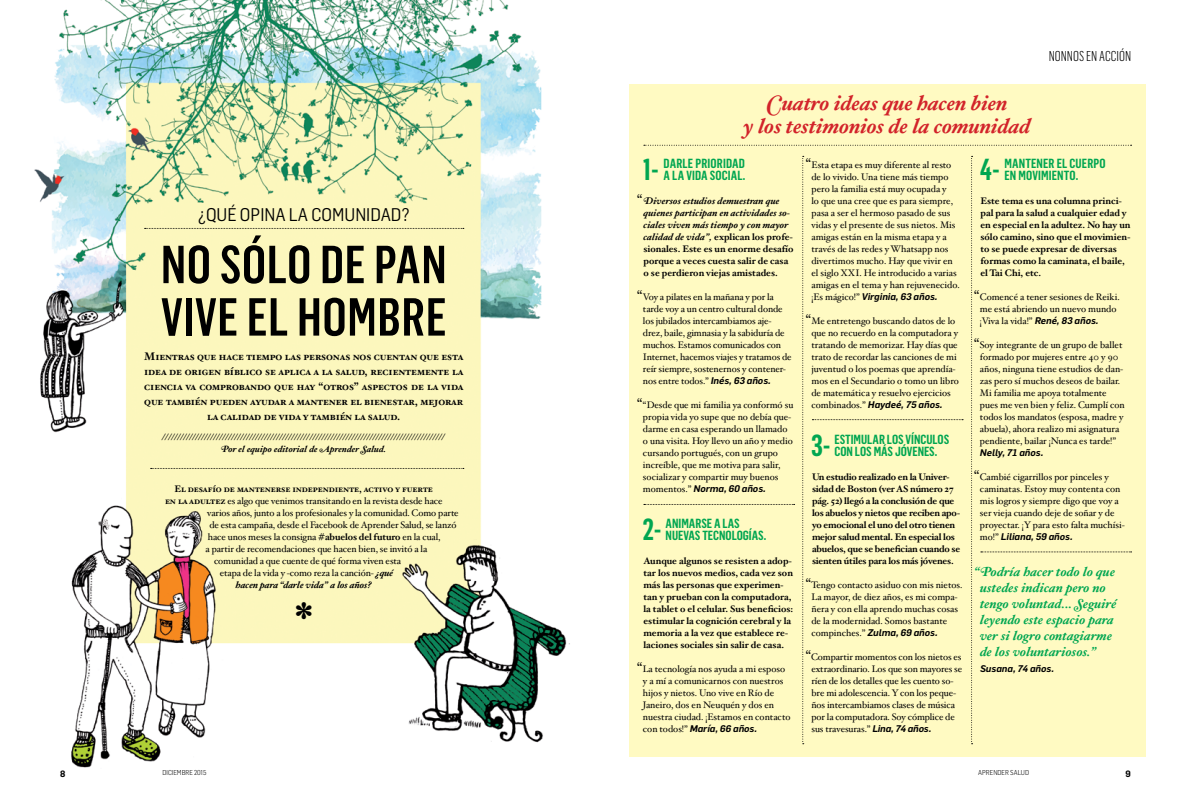
<style>
.page{position:relative;width:1191px;height:808px;background:#fff}
.page>*{position:absolute;margin:0;border:0;box-sizing:border-box;transform-origin:0 0}
.t1{font:500 52.4px/52.4px "Flama Condensed";letter-spacing:.01em;color:#000}
.t2{font:900 48px "Hoefler Text";color:#000}
.t3{font:600 29.8px "Flama Condensed";color:#00a651}
.t4{font:20.9px/23.6px "Hoefler Text Bold Italic Swash";letter-spacing:-.01em;color:#d2232a;text-align:center}
.t5{font:18px "Flama Semicondensed";color:#000}
.t6{font:300 14px "Flama Condensed";color:#000}
.t7{font:14px "Hoefler Text";color:#000}
.t8{font:13px/16px "Hoefler Text Bold Italic Swash";color:#00a651}
.t9{font:600 13px/12px "Flama Condensed";color:#00a651}
.t10{font:11px/15px "Hoefler Text Bold Small Caps";letter-spacing:-.01em;color:#000;text-align:center}
.t11{font:9.5px/12px "Hoefler Text";color:#000}
.t12{font:700 9.5px/12px "Hoefler Text";color:#000}
.t13{font:700 9.5px/12px "Hoefler Text";letter-spacing:-.02em;color:#000}
.t14{font:italic 600 9.5px "Flama";color:#000}
.t15{font:9.5px/12px "Hoefler Text Bold Italic Swash";color:#000}
.t16{font:9.5px "Hoefler Text Bold Small Caps";letter-spacing:-.01em;color:#000}
.t17{font:9px "Hoefler Text Bold Italic Swash";color:#000}
.t18{font:600 9px "Flama";color:#000}
.t19{font:300 7px "Flama Semicondensed";color:#000}
.s1{font-family:"Hoefler Text Bold Small Caps"}
.s2{font-weight:700}
.s3{font-family:"Hoefler Text Bold Italic Swash"}
.s4{font-family:"Hoefler Text Bold Italic Swash";font-weight:400}
.s5{font-size:14px}
.s6{font-family:"Flama";font-weight:600;font-style:italic}
.s7{font-family:"Hoefler Text";font-weight:400;font-style:normal}
</style>
<div class="page">
<img style="left:34px;top:0;width:1112px;height:768px">
<svg style="left:145px;top:228px;width:319px;height:1px"></svg>
<svg style="left:151px;top:468px;width:313px;height:1px"></svg>
<div style="left:629px;top:84px;width:516px;height:672px;background:#fffac2"></div>
<svg style="left:644px;top:145px;width:487px;height:1px"></svg>
<svg style="left:971px;top:156px;width:1px;height:588px"></svg>
<svg style="left:802px;top:156px;width:1px;height:588px"></svg>
<svg style="left:644px;top:504px;width:150px;height:1px"></svg>
<svg style="left:812px;top:419px;width:151px;height:1px"></svg>
<svg style="left:981px;top:551px;width:150px;height:1px"></svg>
<h3 class="t5" style="left:198px;top:203px;width:63px">¿QUÉ OPINA</h3>
<h3 class="t5" style="left:289px;top:203px;width:54px">LA COMUNIDAD</h3>
<h3 class="t5" style="left:401px;top:203px;width:10px">?</h3>
<h1 class="t1" style="left:161px;top:237px;width:287px">NO SÓLO DE PAN<br>VIVE EL HOMBRE</h1>
<p class="t10" style="left:144px;top:349px;width:321px">Mientras que hace tiempo las personas nos cuentan que esta idea de origen bíblico se aplica a la salud, recientemente la ciencia va comprobando que hay “otros” aspectos de la vida que también pueden ayudar a mantener el bienestar, mejorar la calidad de vida y también la salud.</p>
<p class="t17" style="left:162px;top:432px;width:284px">//////////////////////////////////////////////////////////////////////////////////////////////</p>
<p class="t17" style="left:221px;top:444px;width:167px">Por el equipo editorial de Aprender Salud.</p>
<p class="t16" style="left:174px;top:483px;width:260px">El desafío de mantenerse independiente, activo y fuerte</p>
<p class="t11" style="left:165px;top:495px;width:279px"><span class="s1">en la adultez</span> es algo que venimos transitando en la revista desde hace</p>
<p class="t11" style="left:207px;top:507px;width:253px">varios años, junto a los profesionales y la comunidad. Como parte</p>
<p class="t11" style="left:209px;top:519px;width:249px">de esta campaña, desde el Facebook de Aprender Salud, se lanzó</p>
<p class="t11" style="left:208px;top:531px;width:234px">hace unos meses la consigna <span class="s2">#abuelos del futuro</span> en la cual,</p>
<p class="t11" style="left:206px;top:543px;width:223px">a partir de recomendaciones que hacen bien, se invitó a la</p>
<p class="t11" style="left:214px;top:555px;width:189px">comunidad a que cuente de qué forma viven esta</p>
<p class="t11" style="left:220px;top:567px;width:175px">etapa de la vida y -como reza la canción- <span class="s3">¿qué</span></p>
<p class="t15" style="left:236px;top:579px;width:137px">hacen para “darle vida” a los años?</p>
<h2 class="t2" style="left:294px;top:588px;width:20px">*</h2>
<h3 class="t4" style="left:744px;top:91px;width:288px">Cuatro ideas que hacen bien<br>y los testimonios de la comunidad</h3>
<h3 class="t6" style="left:1048px;top:47px;width:84px">NONNOS EN ACCIÓN</h3>
<h3 class="t3" style="left:643px;top:151px;width:17px">1-</h3>
<h3 class="t9" style="left:663px;top:157px;width:83px">DARLE PRIORIDAD<br>A LA VIDA SOCIAL.</h3>
<p class="t15" style="left:643px;top:195px;width:148px">Diversos estudios demuestran que quienes participan en actividades so&shy;ciales viven más tiempo y con mayor</p>
<p class="t12" style="left:643px;top:231px;width:151px"><span class="s4">calidad de vida”,</span> explican los profe&shy;sionales. Este es un enorme desafío porque a veces cuesta salir de casa o se perdieron viejas amistades.</p>
<h3 class="t7" style="left:637px;top:191px;width:7px">“</h3>
<p class="t11" style="left:643px;top:291px;width:150px;text-indent:-6px"><span class="s5">“</span>Voy a pilates en la mañana y por la tarde voy a un centro cultural donde los jubilados intercambiamos aje&shy;drez, baile, gimnasia y la sabiduría de muchos. Estamos comunicados con Internet, hacemos viajes y tratamos de reír siempre, sostenernos y contener&shy;nos entre todos.” <span class="s6">Inés, 63 años.</span></p>
<p class="t11" style="left:643px;top:399px;width:152px;text-indent:-6px"><span class="s5">“</span>“Desde que mi familia ya conformó su propia vida yo supe que no debía que&shy;darme en casa esperando un llamado o una visita. Hoy llevo un año y medio cursando portugués, con un grupo increíble, que me motiva para salir, socializar y compartir muy buenos</p>
<p class="t14" style="left:643px;top:482px;width:124px"><span class="s7">momentos.”</span> Norma, 60 años.</p>
<h3 class="t3" style="left:642px;top:511px;width:20px">2-</h3>
<h3 class="t9" style="left:665px;top:517px;width:102px">ANIMARSE A LAS<br>NUEVAS TECNOLOGÍAS.</h3>
<p class="t12" style="left:643px;top:555px;width:151px">Aunque algunos se resisten a adop&shy;tar los nuevos medios, cada vez son más las personas que experimen&shy;tan y prueban con la computadora, la tablet o el celular. Sus beneficios: estimular la cognición cerebral y la memoria a la vez que establece re&shy;laciones sociales sin salir de casa.</p>
<p class="t11" style="left:643px;top:663px;width:149px;text-indent:-6px"><span class="s5">“</span>La tecnología nos ayuda a mi esposo y a mí a comunicarnos con nuestros hijos y nietos. Uno vive en Río de Janeiro, dos en Neuquén y dos en nuestra ciudad. ¡Estamos en contacto</p>
<p class="t14" style="left:643px;top:722px;width:115px"><span class="s7">con todos!”</span> María, 66 años.</p>
<p class="t11" style="left:811px;top:159px;width:150px;text-indent:-6px"><span class="s5">“</span>Esta etapa es muy diferente al resto de lo vivido. Una tiene más tiempo pero la familia está muy ocupada y<br>lo que una cree que es para siempre, pasa a ser el hermoso pasado de sus vidas y el presente de sus nietos. Mis amigas están en la misma etapa y a través de las redes y Whatsapp nos divertimos mucho. Hay que vivir en el siglo XXI. He introducido a varias amigas en el tema y han rejuvenecido.</p>
<p class="t14" style="left:811px;top:290px;width:127px"><span class="s7">¡Es mágico!”</span> Virginia, 63 años.</p>
<p class="t11" style="left:806px;top:315px;width:155px;text-align:center"><span class="s5">“</span>Me entretengo buscando datos de lo que no recuerdo en la computadora y tratando de memorizar. Hay días que trato de recordar las canciones de mi juventud o los poemas que aprendía&shy;mos en el Secundario o tomo un libro de matemática y resuelvo ejercicios</p>
<p class="t14" style="left:811px;top:398px;width:132px"><span class="s7">combinados.”</span> Haydeé, 75 años.</p>
<h3 class="t3" style="left:811px;top:427px;width:21px">3-</h3>
<h3 class="t9" style="left:834px;top:433px;width:116px">ESTIMULAR LOS VÍNCULOS<br>CON LOS MÁS JÓVENES.</h3>
<p class="t13" style="left:812px;top:471px;width:150px">Un estudio realizado en la Univer&shy;sidad de Boston (ver AS número 27 pág. 52) llegó a la conclusión de que los abuelos y nietos que reciben apo&shy;yo emocional el uno del otro tienen mejor salud mental. En especial los abuelos, que se benefician cuando se sienten útiles para los más jóvenes.</p>
<p class="t11" style="left:811px;top:579px;width:152px;text-indent:-6px"><span class="s5">“</span>Tengo contacto asiduo con mis nietos.<br>La mayor, de diez años, es mi compa&shy;ñera y con ella aprendo muchas cosas de la modernidad. Somos bastante</p>
<p class="t14" style="left:811px;top:626px;width:128px"><span class="s7">compinches.”</span> Zulma, 69 años.</p>
<p class="t11" style="left:811px;top:651px;width:152px;text-indent:-6px"><span class="s5">“</span>Compartir momentos con los nietos es extraordinario. Los que son mayores se ríen de los detalles que les cuento so&shy;bre mi adolescencia. Y con los peque&shy;ños intercambiamos clases de música por la computadora. Soy cómplice de sus travesuras.” <span class="s6">Lina, 74 años.</span></p>
<h3 class="t3" style="left:979px;top:151px;width:21px">4-</h3>
<h3 class="t9" style="left:1004px;top:157px;width:103px">MANTENER EL CUERPO<br>EN MOVIMIENTO.</h3>
<p class="t12" style="left:980px;top:195px;width:151px">Este tema es una columna princi&shy;pal para la salud a cualquier edad y en especial en la adultez. No hay un sólo camino, sino que el movimien&shy;to se puede expresar de diversas formas como la caminata, el baile, el Tai Chi, etc.</p>
<p class="t11" style="left:980px;top:291px;width:141px;text-indent:-6px"><span class="s5">“</span>Comencé a tener sesiones de Reiki. me está abriendo un nuevo mundo ¡Viva la vida!” <span class="s6">René, 83 años.</span></p>
<p class="t11" style="left:980px;top:339px;width:146px;text-indent:-6px"><span class="s5">“</span>Soy integrante de un grupo de ballet formado por mujeres entre 40 y 90 años, ninguna tiene estudios de dan&shy;zas pero sí muchos deseos de bailar.<br>Mi familia me apoya totalmente pues me ven bien y feliz. Cumplí con todos los mandatos (esposa, madre y abuela), ahora realizo mi asignatura pendiente, bailar ¡Nunca es tarde!”</p>
<p class="t14" style="left:980px;top:446px;width:65px">Nelly, 71 años.</p>
<p class="t11" style="left:980px;top:471px;width:146px;text-indent:-6px"><span class="s5">“</span>Cambié cigarrillos por pinceles y caminatas. Estoy muy contenta con mis logros y siempre digo que voy a ser vieja cuando deje de soñar y de proyectar. ¡Y para esto falta muchísi-</p>
<p class="t14" style="left:980px;top:530px;width:94px"><span class="s7">mo!”</span> Liliana, 59 años.</p>
<h3 class="t8" style="left:980px;top:563px;width:138px;text-indent:-6px">“Podría hacer todo lo que ustedes indican pero no tengo voluntad... Seguiré leyendo este espacio para ver si logro contagiarme de los voluntariosos.”</h3>
<p class="t14" style="left:980px;top:661px;width:75px">Susana, 74 años.</p>
<p class="t18" style="left:60px;top:767px;width:7px">8</p>
<p class="t19" style="left:162px;top:768px;width:46px">DICIEMBRE 2015</p>
<p class="t19" style="left:978px;top:768px;width:52px">APRENDER SALUD</p>
<p class="t18" style="left:1125px;top:767px;width:7px">9</p>
</div>
